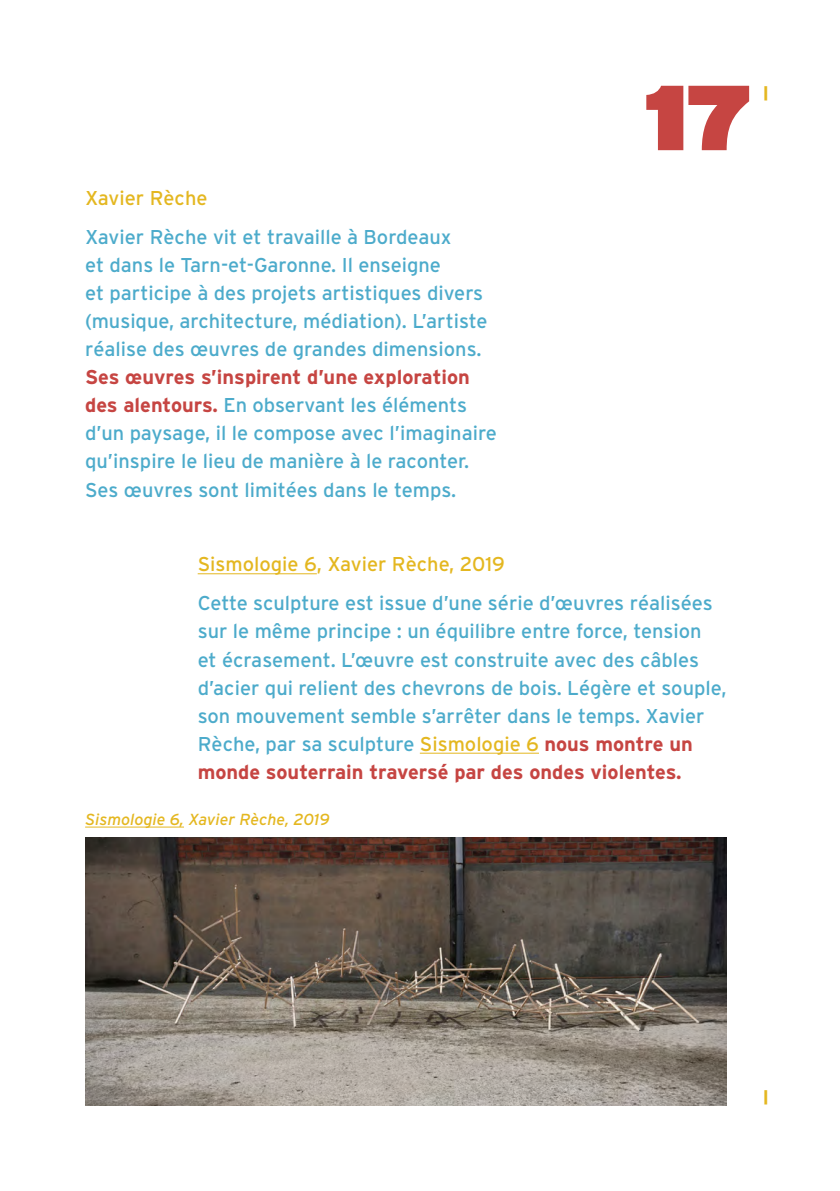
<style>
.page{position:relative;width:840px;height:1191px;background:#fff}
.page>*{position:absolute;margin:0;border:0;box-sizing:border-box;transform-origin:0 0}
.t1{font:900 92px "Interstate";color:#c64542}
.t2{font:28px "Interstate";color:#e4b720}
.t3{font:20px/28px "Interstate";color:#4cabcb}
.t4{font:20px "Interstate";color:#e4b720}
.t5{font:italic 16px "Interstate";color:#e4b720}
.s1{font-weight:700;color:#c64542}
.s2{color:#e4b720}
</style>
<div class="page">
<img style="left:85px;top:837px;width:641px;height:269px">
<hr style="left:197px;top:573px;width:119px;height:1px;background:#e4b720">
<hr style="left:419px;top:753px;width:119px;height:1px;background:#e4b720">
<hr style="left:85px;top:826px;width:99px;height:1px;background:#e4b720">
<p class="t4" style="left:85px;top:187px;width:124px">Xavier Rèche</p>
<p class="t3" style="left:85px;top:223px;width:404px">Xavier Rèche vit et travaille à Bordeaux<br>et dans le Tarn-et-Garonne. Il enseigne<br>et participe à des projets artistiques divers (musique, architecture, médiation). L’artiste réalise des œuvres de grandes dimensions.</p>
<p class="t3" style="left:85px;top:363px;width:413px"><span class="s1">Ses œuvres s’inspirent d’une exploration des alentours.</span> En observant les éléments d’un paysage, il le compose avec l’imaginaire qu’inspire le lieu de manière à le raconter.<br>Ses œuvres sont limitées dans le temps.</p>
<h1 class="t1" style="left:644px;top:61px;width:107px">17</h1>
<h2 class="t2" style="left:750px;top:102px;width:19px;rotate:-90deg">—</h2>
<p class="t4" style="left:197px;top:553px;width:308px">Sismologie 6, Xavier Rèche, 2019</p>
<p class="t3" style="left:197px;top:589px;width:530px">Cette sculpture est issue d’une série d’œuvres réalisées sur le même principe : un équilibre entre force, tension<br>et écrasement. L’œuvre est construite avec des câbles d’acier qui relient des chevrons de bois. Légère et souple, son mouvement semble s’arrêter dans le temps. Xavier Rèche, par sa sculpture <span class="s2">Sismologie 6</span> <span class="s1">nous montre un monde souterrain traversé par des ondes violentes.</span></p>
<p class="t5" style="left:85px;top:810px;width:246px">Sismologie 6, Xavier Rèche, 2019</p>
<h2 class="t2" style="left:750px;top:1106px;width:19px;rotate:-90deg">—</h2>
</div>
